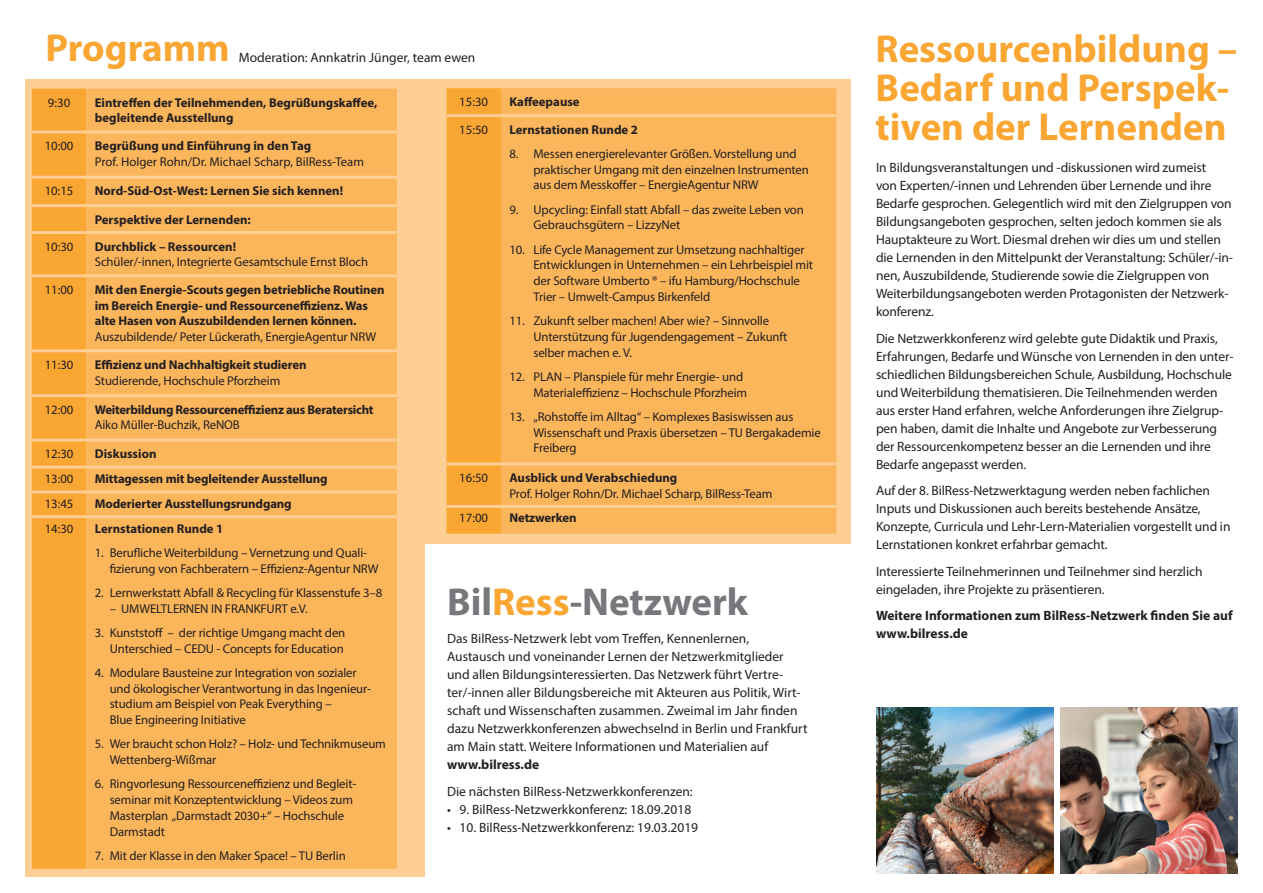
<style>
.page{position:relative;width:1263px;height:893px;background:#fff}
.page>*{position:absolute;margin:0;border:0;box-sizing:border-box;transform-origin:0 0}
.t1{font:700 39px/39px "Myriad Pro";color:#faa633}
.t2{font:700 39px "Myriad Pro";color:#76787b}
.t3{font:13.5px/18px "Myriad Pro";letter-spacing:-.005em;color:#231f20}
.t4{font:700 13.5px/18px "Myriad Pro";color:#231f20}
.t5{font:12.75px/15.8px "Myriad Pro";letter-spacing:-.01em;color:#231f20}
.t6{font:700 12.75px/15.8px "Myriad Pro";letter-spacing:-.01em;color:#231f20}
.s1{color:#faa633}
</style>
<div class="page">
<div style="left:425px;top:79px;width:425px;height:464px;background:#fdcf94"></div>
<div style="left:26px;top:79px;width:399px;height:798px;background:#fdcf94"></div>
<div style="left:446px;top:88px;width:55px;height:446px;background:#faa633"></div>
<div style="left:501px;top:88px;width:335px;height:446px;background:#fbb65c"></div>
<hr style="left:446px;top:114px;width:55px;height:3px;background:#fdcf94">
<hr style="left:501px;top:114px;width:335px;height:3px;background:#fdcf94">
<hr style="left:446px;top:462px;width:55px;height:3px;background:#fdcf94">
<hr style="left:501px;top:462px;width:335px;height:3px;background:#fdcf94">
<hr style="left:446px;top:505px;width:55px;height:3px;background:#fdcf94">
<hr style="left:501px;top:505px;width:335px;height:3px;background:#fdcf94">
<div style="left:32px;top:89px;width:54px;height:780px;background:#faa633"></div>
<div style="left:86px;top:89px;width:311px;height:780px;background:#fbb65c"></div>
<hr style="left:32px;top:130px;width:54px;height:3px;background:#fdcf94">
<hr style="left:86px;top:130px;width:311px;height:3px;background:#fdcf94">
<hr style="left:32px;top:176px;width:54px;height:3px;background:#fdcf94">
<hr style="left:86px;top:176px;width:311px;height:3px;background:#fdcf94">
<hr style="left:32px;top:204px;width:54px;height:3px;background:#fdcf94">
<hr style="left:86px;top:204px;width:311px;height:3px;background:#fdcf94">
<hr style="left:32px;top:231px;width:54px;height:3px;background:#fdcf94">
<hr style="left:86px;top:231px;width:311px;height:3px;background:#fdcf94">
<hr style="left:32px;top:274px;width:54px;height:3px;background:#fdcf94">
<hr style="left:86px;top:274px;width:311px;height:3px;background:#fdcf94">
<hr style="left:32px;top:439px;width:54px;height:3px;background:#fdcf94">
<hr style="left:86px;top:439px;width:311px;height:3px;background:#fdcf94">
<hr style="left:32px;top:466px;width:54px;height:3px;background:#fdcf94">
<hr style="left:86px;top:466px;width:311px;height:3px;background:#fdcf94">
<hr style="left:32px;top:490px;width:54px;height:3px;background:#fdcf94">
<hr style="left:86px;top:490px;width:311px;height:3px;background:#fdcf94">
<hr style="left:32px;top:515px;width:54px;height:3px;background:#fdcf94">
<hr style="left:86px;top:515px;width:311px;height:3px;background:#fdcf94">
<hr style="left:32px;top:349px;width:54px;height:3px;background:#fdcf94">
<hr style="left:86px;top:349px;width:311px;height:3px;background:#fdcf94">
<hr style="left:32px;top:394px;width:54px;height:3px;background:#fdcf94">
<hr style="left:86px;top:394px;width:311px;height:3px;background:#fdcf94">
<img style="left:876px;top:708px;width:177px;height:166px">
<img style="left:1061px;top:708px;width:176px;height:166px">
<h1 class="t1" style="left:45px;top:27px;width:186px">Programm</h1>
<h1 class="t1" style="left:875px;top:28px;width:363px">Ressourcenbildung –<br>Bedarf und Perspek&shy;tiven der Lernenden</h1>
<p class="t3" style="left:876px;top:159px;width:358px">In Bildungsveranstaltungen und -diskussionen wird zumeist<br>von Experten/-innen und Lehrenden über Lernende und ihre Bedarfe gesprochen. Gelegentlich wird mit den Zielgruppen von Bildungsangeboten gesprochen, selten jedoch kommen sie als Hauptakteure zu Wort. Diesmal drehen wir dies um und stellen die Lernenden in den Mittelpunkt der Veranstaltung: Schüler/-in&shy;nen, Auszubildende, Studierende sowie die Zielgruppen von Weiterbildungsangeboten werden Protagonisten der Netzwerk&shy;konferenz.</p>
<p class="t3" style="left:876px;top:329px;width:359px">Die Netzwerkkonferenz wird gelebte gute Didaktik und Praxis, Erfahrungen, Bedarfe und Wünsche von Lernenden in den unter&shy;schiedlichen Bildungsbereichen Schule, Ausbildung, Hochschule und Weiterbildung thematisieren. Die Teilnehmenden werden aus erster Hand erfahren, welche Anforderungen ihre Zielgrup&shy;pen haben, damit die Inhalte und Angebote zur Verbesserung der Ressourcenkompetenz besser an die Lernenden und ihre Bedarfe angepasst werden.</p>
<p class="t3" style="left:876px;top:482px;width:356px">Auf der 8. BilRess-Netzwerktagung werden neben fachlichen Inputs und Diskussionen auch bereits bestehende Ansätze, Konzepte, Curricula und Lehr-Lern-Materialien vorgestellt und in Lernstationen konkret erfahrbar gemacht.</p>
<p class="t3" style="left:876px;top:562px;width:328px">Interessierte Teilnehmerinnen und Teilnehmer sind herzlich eingeladen, ihre Projekte zu präsentieren.</p>
<p class="t4" style="left:876px;top:606px;width:358px">Weitere Informationen zum BilRess-Netzwerk finden Sie auf www.bilress.de</p>
<p class="t3" style="left:239px;top:48px;width:238px">Moderation: Annkatrin Jünger, team ewen</p>
<p class="t5" style="left:459px;top:94px;width:30px">15:30</p>
<p class="t6" style="left:509px;top:94px;width:72px">Kaffeepause</p>
<p class="t5" style="left:459px;top:121px;width:30px">15:50</p>
<p class="t6" style="left:509px;top:121px;width:130px">Lernstationen Runde 2</p>
<p class="t5" style="left:533px;top:146px;width:277px;text-indent:-24px">8. Messen energierelevanter Größen. Vorstellung und praktischer Umgang mit den einzelnen Instrumenten aus dem Messkoffer – EnergieAgentur NRW</p>
<p class="t5" style="left:533px;top:201px;width:272px;text-indent:-24px">9. Upcycling: Einfall statt Abfall – das zweite Leben von<br>Gebrauchsgütern – LizzyNet</p>
<p class="t5" style="left:533px;top:241px;width:281px;text-indent:-24px">10. Life Cycle Management zur Umsetzung nachhaltiger Entwicklungen in Unternehmen – ein Lehrbeispiel mit der Software Umberto ® – ifu Hamburg/Hochschule Trier – Umwelt-Campus Birkenfeld</p>
<p class="t5" style="left:533px;top:313px;width:256px;text-indent:-24px">11. Zukunft selber machen! Aber wie? – Sinnvolle<br>Unterstützung für Jugendengagement – Zukunft selber machen e. V.</p>
<p class="t5" style="left:533px;top:369px;width:215px;text-indent:-24px">12. PLAN – Planspiele für mehr Energie- und<br>Materialeffizienz – Hochschule Pforzheim</p>
<p class="t5" style="left:533px;top:409px;width:289px;text-indent:-24px">13. „Rohstoffe im Alltag“ – Komplexes Basiswissen aus<br>Wissenschaft und Praxis übersetzen – TU Bergakademie<br>Freiberg</p>
<p class="t5" style="left:459px;top:470px;width:30px">16:50</p>
<p class="t6" style="left:509px;top:469px;width:169px">Ausblick und Verabschiedung</p>
<p class="t5" style="left:509px;top:485px;width:264px">Prof. Holger Rohn/Dr. Michael Scharp, BilRess-Team</p>
<p class="t5" style="left:459px;top:510px;width:30px">17:00</p>
<p class="t6" style="left:509px;top:510px;width:69px">Netzwerken</p>
<p class="t5" style="left:48px;top:94px;width:24px">9:30</p>
<p class="t6" style="left:95px;top:94px;width:284px">Eintreffen der Teilnehmenden, Begrüßungskaffee, begleitende Ausstellung</p>
<p class="t5" style="left:45px;top:138px;width:30px">10:00</p>
<p class="t6" style="left:95px;top:137px;width:218px">Begrüßung und Einführung in den Tag</p>
<p class="t5" style="left:95px;top:153px;width:271px">Prof. Holger Rohn/Dr. Michael Scharp, BilRess-Team</p>
<p class="t5" style="left:45px;top:183px;width:30px">10:15</p>
<p class="t6" style="left:95px;top:183px;width:250px">Nord-Süd-Ost-West: Lernen Sie sich kennen!</p>
<p class="t6" style="left:95px;top:211px;width:158px">Perspektive der Lernenden:</p>
<p class="t5" style="left:45px;top:238px;width:30px">10:30</p>
<p class="t6" style="left:95px;top:238px;width:143px">Durchblick – Ressourcen!</p>
<p class="t5" style="left:95px;top:254px;width:275px">Schüler/-innen, Integrierte Gesamtschule Ernst Bloch</p>
<p class="t5" style="left:45px;top:282px;width:30px">11:00</p>
<p class="t6" style="left:95px;top:281px;width:291px">Mit den Energie-Scouts gegen betriebliche Routinen im Bereich Energie- und Ressourceneffizienz. Was alte Hasen von Auszubildenden lernen können.</p>
<p class="t5" style="left:95px;top:329px;width:283px">Auszubildende/ Peter Lückerath, EnergieAgentur NRW</p>
<p class="t5" style="left:45px;top:356px;width:30px">11:30</p>
<p class="t6" style="left:95px;top:356px;width:213px">Effizienz und Nachhaltigkeit studieren</p>
<p class="t5" style="left:95px;top:372px;width:187px">Studierende, Hochschule Pforzheim</p>
<p class="t5" style="left:45px;top:401px;width:30px">12:00</p>
<p class="t6" style="left:95px;top:401px;width:280px">Weiterbildung Ressourceneffizienz aus Beratersicht</p>
<p class="t5" style="left:95px;top:417px;width:147px">Aiko Müller-Buchzik, ReNOB</p>
<p class="t5" style="left:45px;top:446px;width:30px">12:30</p>
<p class="t6" style="left:95px;top:446px;width:63px">Diskussion</p>
<p class="t5" style="left:45px;top:471px;width:30px">13:00</p>
<p class="t6" style="left:95px;top:470px;width:234px">Mittagessen mit begleitender Ausstellung</p>
<p class="t5" style="left:45px;top:496px;width:30px">13:45</p>
<p class="t6" style="left:95px;top:495px;width:198px">Moderierter Ausstellungsrundgang</p>
<p class="t5" style="left:45px;top:520px;width:30px">14:30</p>
<p class="t6" style="left:95px;top:520px;width:130px">Lernstationen Runde 1</p>
<p class="t5" style="left:110px;top:544px;width:270px;text-indent:-15px">1. Berufliche Weiterbildung – Vernetzung und Quali&shy;fizierung von Fachberatern – Effizienz-Agentur NRW</p>
<p class="t5" style="left:95px;top:584px;width:289px">2. Lernwerkstatt Abfall &amp; Recycling für Klassenstufe 3–8</p>
<p class="t5" style="left:110px;top:600px;width:200px">– UMWELTLERNEN IN FRANKFURT e.V.</p>
<p class="t5" style="left:95px;top:624px;width:252px;text-align:right">3. Kunststoff – der richtige Umgang macht den<br>Unterschied – CEDU - Concepts for Education</p>
<p class="t5" style="left:110px;top:664px;width:263px;text-indent:-15px">4. Modulare Bausteine zur Integration von sozialer und ökologischer Verantwortung in das Ingenieur&shy;studium am Beispiel von Peak Everything –<br>Blue Engineering Initiative</p>
<p class="t5" style="left:110px;top:736px;width:278px;text-indent:-15px">5. Wer braucht schon Holz? – Holz- und Technikmuseum<br>Wettenberg-Wißmar</p>
<p class="t5" style="left:110px;top:776px;width:248px;text-indent:-15px">6. Ringvorlesung Ressourceneffizienz und Begleit&shy;seminar mit Konzeptentwicklung – Videos zum Masterplan „Darmstadt 2030+“ – Hochschule Darmstadt</p>
<p class="t5" style="left:95px;top:847px;width:252px">7. Mit der Klasse in den Maker Space! – TU Berlin</p>
<h1 class="t2" style="left:447px;top:576px;width:302px">Bil<span class="s1">Ress</span>-Netzwerk</h1>
<p class="t3" style="left:447px;top:629px;width:362px">Das BilRess-Netzwerk lebt vom Treffen, Kennenlernen, Austausch und voneinander Lernen der Netzwerkmitglieder und allen Bildungsinteressierten. Das Netzwerk führt Vertre&shy;ter/-innen aller Bildungsbereiche mit Akteuren aus Politik, Wirt&shy;schaft und Wissenschaften zusammen. Zweimal im Jahr finden dazu Netzwerkkonferenzen abwechselnd in Berlin und Frankfurt am Main statt. Weitere Informationen und Materialien auf</p>
<p class="t4" style="left:447px;top:754px;width:94px">www.bilress.de</p>
<p class="t3" style="left:447px;top:782px;width:247px">Die nächsten BilRess-Netzwerkkonferenzen:</p>
<p class="t3" style="left:447px;top:800px;width:246px">• 9. BilRess-Netzwerkkonferenz: 18.09.2018</p>
<p class="t3" style="left:447px;top:818px;width:253px">• 10. BilRess-Netzwerkkonferenz: 19.03.2019</p>
</div>
